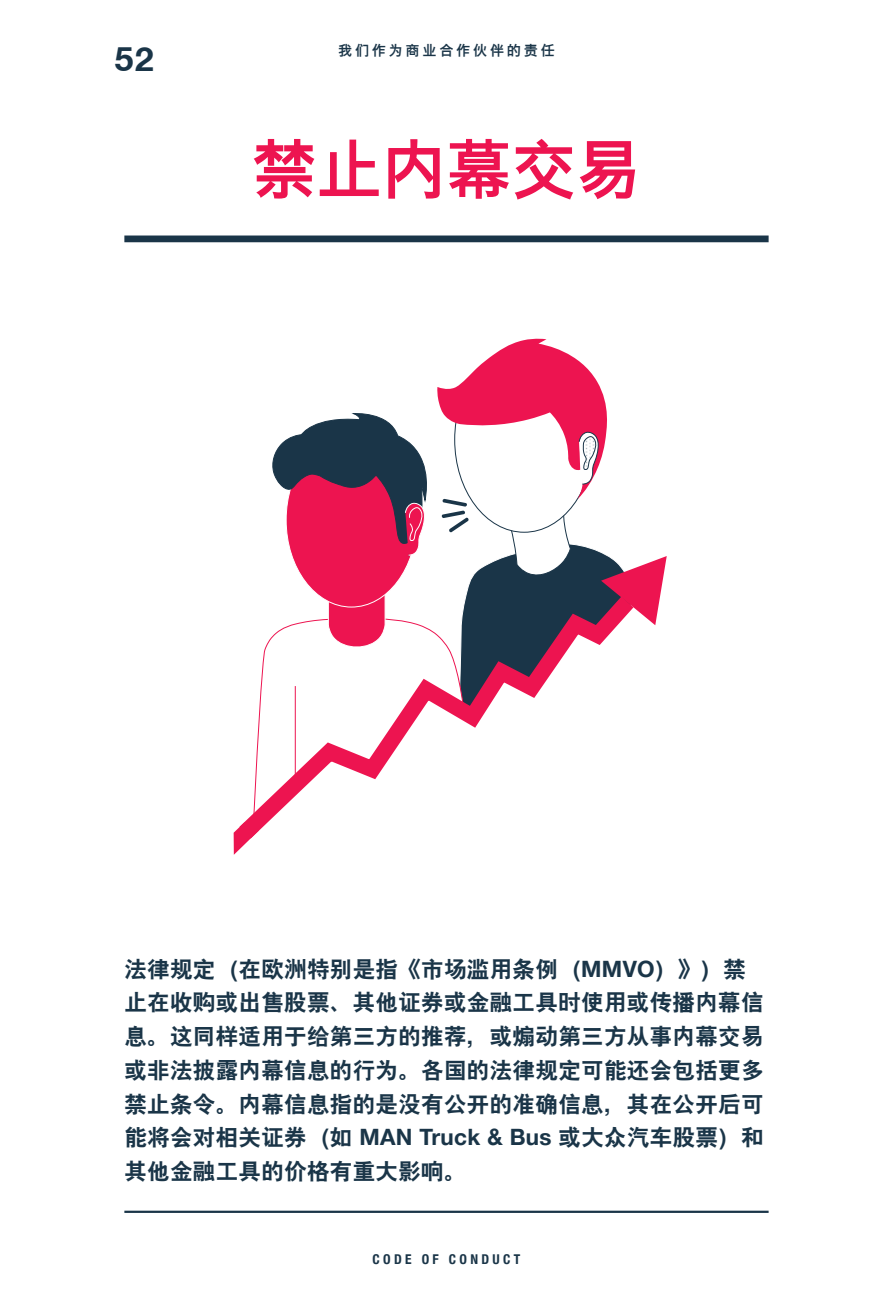
<style>
.page{position:relative;width:893px;height:1308px;background:#fff}
.page>*{position:absolute;margin:0;border:0;box-sizing:border-box;transform-origin:0 0}
.t1{font:700 63px "Man Global Condensed";letter-spacing:.03em;color:#ed1450}
.t2{font:700 33.75px "Man Global";color:#1a3548}
.t3{font:700 22.5px/33.8px "Man Global";letter-spacing:.015em;color:#1a3548}
.t4{font:700 13.5px "Man Global Condensed";letter-spacing:.25em;color:#1a3548}
</style>
<div class="page">
<svg style="left:233px;top:639px;width:170px;height:216px"></svg>
<svg style="left:270px;top:338px;width:397px;height:400px"></svg>
<svg style="left:234px;top:822px;width:25px;height:32px"></svg>
<div style="left:124px;top:235px;width:645px;height:7px;background:#1a3548"></div>
<hr style="left:124px;top:1210px;width:645px;height:2px;background:#1a3548">
<h2 class="t2" style="left:115px;top:40px;width:41px">52</h2>
<p class="t4" style="left:338px;top:43px;width:217px">我们作为商业合作伙伴的责任</p>
<h1 class="t1" style="left:253px;top:132px;width:389px">禁止内幕交易</h1>
<p class="t3" style="left:124px;top:952px;width:641px">法律规定（在欧洲特别是指《市场滥用条例（MMVO）》）禁止在收购或出售股票、其他证券或金融工具时使用或传播内幕信息。这同样适用于给第三方的推荐，或煽动第三方从事内幕交易或非法披露内幕信息的行为。各国的法律规定可能还会包括更多禁止条令。内幕信息指的是没有公开的准确信息，其在公开后可能将会对相关证券（如 MAN Truck &amp; Bus 或大众汽车股票）和其他金融工具的价格有重大影响。</p>
<p class="t4" style="left:373px;top:1251px;width:149px">CODE OF CONDUCT</p>
</div>
